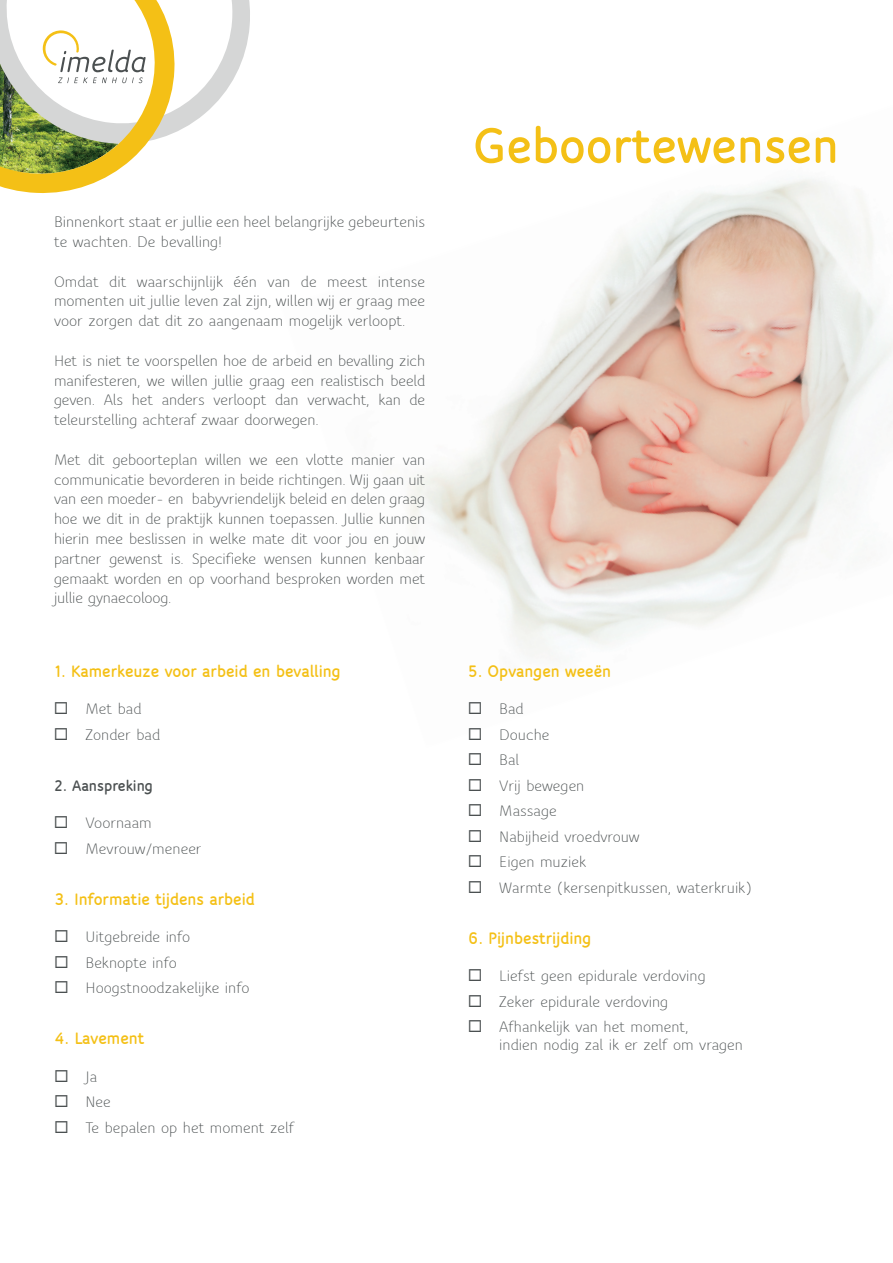
<style>
.page{position:relative;width:893px;height:1263px;background:#fff}
.page>*{position:absolute;margin:0;border:0;box-sizing:border-box;transform-origin:0 0}
.t1{font:800 54px "Speak TF";color:#f4c016}
.t2{font:800 18px "Speak";color:#f4c016}
.t3{font:16.5px/19.8px "Speak";color:#4b5051;text-align:justify}
.t4{font:800 16.5px "Speak";color:#4b5051}
</style>
<div class="page">
<img style="left:408px;top:179px;width:485px;height:478px">
<svg style="left:0;top:0;width:250px;height:193px"></svg>
<p class="t3" style="left:54px;top:212px;width:373px">Binnenkort staat er jullie een heel belangrijke gebeurtenis te wachten. De bevalling!</p>
<p class="t3" style="left:54px;top:271px;width:373px">Omdat dit waarschijnlijk één van de meest intense momenten uit jullie leven zal zijn, willen wij er graag mee voor zorgen dat dit zo aangenaam mogelijk verloopt.</p>
<p class="t3" style="left:54px;top:351px;width:373px">Het is niet te voorspellen hoe de arbeid en bevalling zich manifesteren, we willen jullie graag een realistisch beeld geven. Als het anders verloopt dan verwacht, kan de teleurstelling achteraf zwaar doorwegen.</p>
<p class="t3" style="left:54px;top:450px;width:373px">Met dit geboorteplan willen we een vlotte manier van communicatie bevorderen in beide richtingen. Wij gaan uit van een moeder- en babyvriendelijk beleid en delen graag hoe we dit in de praktijk kunnen toepassen. Jullie kunnen hierin mee beslissen in welke mate dit voor jou en jouw partner gewenst is. Specifieke wensen kunnen kenbaar gemaakt worden en op voorhand besproken worden met jullie gynaecoloog.</p>
<p class="t2" style="left:54px;top:660px;width:288px">1. Kamerkeuze voor arbeid en bevalling</p>
<p class="t3" style="left:54px;top:699px;width:89px">◻ Met bad</p>
<p class="t3" style="left:54px;top:725px;width:108px">◻ Zonder bad</p>
<p class="t4" style="left:54px;top:776px;width:101px">2. Aanspreking</p>
<p class="t3" style="left:54px;top:813px;width:99px">◻ Voornaam</p>
<p class="t3" style="left:54px;top:839px;width:149px">◻ Mevrouw/meneer</p>
<p class="t2" style="left:54px;top:888px;width:202px">3. Informatie tijdens arbeid</p>
<p class="t3" style="left:54px;top:927px;width:138px">◻ Uitgebreide info</p>
<p class="t3" style="left:54px;top:953px;width:124px">◻ Beknopte info</p>
<p class="t3" style="left:54px;top:978px;width:197px">◻ Hoogstnoodzakelijke info</p>
<p class="t2" style="left:54px;top:1028px;width:92px">4. Lavement</p>
<p class="t3" style="left:54px;top:1067px;width:45px">◻ Ja</p>
<p class="t3" style="left:54px;top:1092px;width:58px">◻ Nee</p>
<p class="t3" style="left:54px;top:1118px;width:242px">◻ Te bepalen op het moment zelf</p>
<h1 class="t1" style="left:473px;top:114px;width:368px">Geboortewensen</h1>
<p class="t2" style="left:468px;top:660px;width:145px">5. Opvangen weeën</p>
<p class="t3" style="left:468px;top:699px;width:57px">◻ Bad</p>
<p class="t3" style="left:468px;top:725px;width:83px">◻ Douche</p>
<p class="t3" style="left:468px;top:750px;width:53px">◻ Bal</p>
<p class="t3" style="left:468px;top:776px;width:118px">◻ Vrij bewegen</p>
<p class="t3" style="left:468px;top:801px;width:90px">◻ Massage</p>
<p class="t3" style="left:468px;top:827px;width:173px">◻ Nabijheid vroedvrouw</p>
<p class="t3" style="left:468px;top:852px;width:120px">◻ Eigen muziek</p>
<p class="t3" style="left:468px;top:878px;width:286px">◻ Warmte (kersenpitkussen, waterkruik)</p>
<p class="t2" style="left:468px;top:927px;width:125px">6. Pijnbestrijding</p>
<p class="t3" style="left:468px;top:966px;width:240px">◻ Liefst geen epidurale verdoving</p>
<p class="t3" style="left:468px;top:992px;width:202px">◻ Zeker epidurale verdoving</p>
<p class="t3" style="left:499px;top:1018px;width:245px;line-height:18px;text-indent:-31px">◻ Afhankelijk van het moment,<br>indien nodig zal ik er zelf om vragen</p>
</div>
